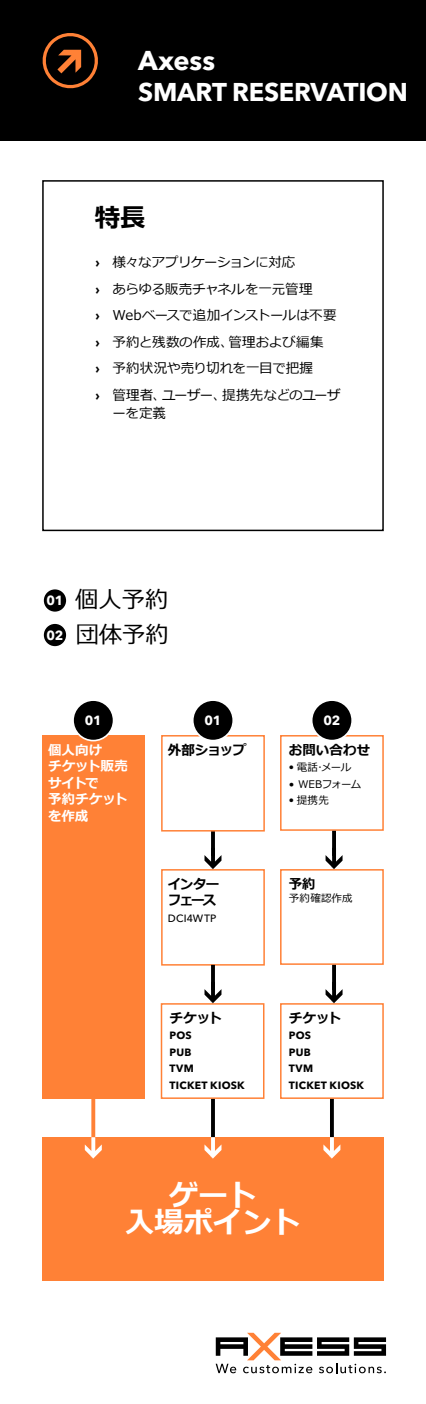
<style>
.page{position:relative;width:426px;height:1404px;background:#fff}
.page>*{position:absolute;margin:0;border:0;box-sizing:border-box;transform-origin:0 0}
.t1{font:700 29.25px/27px "Meiryo";color:#fff;text-align:center}
.t2{font:700 27px "Avenir Next Cyr";color:#fff}
.t3{font:700 25.5px "Avenir Next Cyr";letter-spacing:-.01em;color:#fff}
.t4{font:700 25.5px "Meiryo";color:#000}
.t5{font:23.25px/34.5px "Meiryo";color:#000}
.t6{font:13.5px/26.5px "Meiryo";letter-spacing:-.015em;color:#000}
.t7{font:700 13.5px/16.5px "Meiryo";letter-spacing:-.005em;color:#fff}
.t8{font:700 13.5px "Meiryo";letter-spacing:-.01em;color:#000}
.t9{font:700 13.5px/16.5px "Meiryo";letter-spacing:-.095em;color:#000}
.t10{font:700 13.2px "Avenir Next Cyr";color:#fff}
.t11{font:700 10.5px/16.5px "Avenir Next Cyr";letter-spacing:.025em;color:#000}
.t12{font:10.5px "Meiryo";color:#000}
.t13{font:10.5px "Meiryo";letter-spacing:-.055em;color:#000}
.t14{font:500 10.5px "Avenir Next Cyr";letter-spacing:.02em;color:#000}
.s1{font-family:"Avenir Next Cyr";font-weight:700}
.s2{font-family:"Avenir Next Cyr";font-weight:700;font-size:13.2px;color:#fff}
.s3{font-family:"Avenir Next Cyr";font-weight:500}
</style>
<div class="page">
<div style="left:42px;top:180px;width:341px;height:351px;border:2px solid #000"></div>
<div style="left:42px;top:1137px;width:341px;height:143px;background:#ff8136"></div>
<div style="left:280px;top:735px;width:103px;height:95px;border:2px solid #ff8136"></div>
<div style="left:280px;top:869px;width:103px;height:95px;border:2px solid #ff8136"></div>
<div style="left:280px;top:1003px;width:103px;height:95px;border:2px solid #ff8136"></div>
<div style="left:160px;top:1003px;width:104px;height:95px;border:2px solid #ff8136"></div>
<div style="left:161px;top:869px;width:103px;height:96px;border:2px solid #ff8136"></div>
<svg style="left:331px;top:830px;width:4px;height:17px"></svg>
<svg style="left:325px;top:847px;width:17px;height:22px"></svg>
<svg style="left:211px;top:831px;width:4px;height:16px"></svg>
<svg style="left:204px;top:847px;width:17px;height:22px"></svg>
<svg style="left:331px;top:964px;width:4px;height:17px"></svg>
<svg style="left:325px;top:981px;width:17px;height:22px"></svg>
<svg style="left:211px;top:964px;width:4px;height:17px"></svg>
<svg style="left:204px;top:981px;width:17px;height:22px"></svg>
<svg style="left:329px;top:1098px;width:4px;height:39px"></svg>
<svg style="left:323px;top:1137px;width:17px;height:21px"></svg>
<svg style="left:211px;top:1098px;width:4px;height:39px"></svg>
<svg style="left:204px;top:1137px;width:17px;height:21px"></svg>
<svg style="left:91px;top:1098px;width:4px;height:39px"></svg>
<svg style="left:85px;top:1137px;width:17px;height:21px"></svg>
<div style="left:0;top:0;width:425px;height:140px;background:#000"></div>
<div style="left:43px;top:588px;width:24px;height:24px;background:#000;border-radius:50%"></div>
<div style="left:42px;top:587px;width:26px;height:26px;border:2px solid #fff;border-radius:50%"></div>
<div style="left:43px;top:623px;width:24px;height:24px;background:#000;border-radius:50%"></div>
<div style="left:42px;top:622px;width:26px;height:25px;border:2px solid #fff;border-radius:50%"></div>
<div style="left:42px;top:735px;width:102px;height:363px;background:#ff8136"></div>
<div style="left:161px;top:735px;width:103px;height:96px;border:2px solid #ff8136"></div>
<div style="left:311px;top:700px;width:41px;height:40px;background:#000;border-radius:50%"></div>
<div style="left:310px;top:699px;width:42px;height:42px;border:2px solid #fff;border-radius:50%"></div>
<div style="left:73px;top:700px;width:40px;height:40px;background:#000;border-radius:50%"></div>
<div style="left:72px;top:699px;width:42px;height:42px;border:2px solid #fff;border-radius:50%"></div>
<div style="left:192px;top:700px;width:41px;height:40px;background:#000;border-radius:50%"></div>
<div style="left:192px;top:699px;width:42px;height:42px;border:2px solid #fff;border-radius:50%"></div>
<svg style="left:42px;top:33px;width:56px;height:56px"></svg>
<svg style="left:215px;top:1332px;width:170px;height:40px"></svg>
<h2 class="t2" style="left:138px;top:44px;width:78px">Axess</h2>
<h3 class="t3" style="left:138px;top:76px;width:271px">SMART RESERVATION</h3>
<h3 class="t4" style="left:95px;top:200px;width:52px">特長</h3>
<p class="t6" style="left:95px;top:249px;width:246px"><span class="s1">›</span> 様々なアプリケーションに対応<br><span class="s1">›</span> あらゆる販売チャネルを一元管理<br><span class="s1">›</span> Webベースで追加インストールは不要<span class="s1">›</span> 予約と残数の作成、管理および編集<br><span class="s1">›</span> 予約状況や売り切れを一目で把握<br><span class="s1">›</span> 管理者、ユーザー、提携先などのユーザ</p>
<p class="t6" style="left:112px;top:400px;width:55px">ーを定義</p>
<h3 class="t5" style="left:46px;top:583px;width:124px"><span class="s2">01</span> 個人予約<br><span class="s2">02</span> 団体予約</h3>
<p class="t10" style="left:85px;top:712px;width:19px">01</p>
<p class="t10" style="left:204px;top:712px;width:19px">01</p>
<p class="t10" style="left:323px;top:712px;width:19px">02</p>
<p class="t7" style="left:48px;top:742px;width:81px">個人向け<br>チケット販売サイトで<br>予約チケットを作成</p>
<p class="t8" style="left:167px;top:740px;width:80px">外部ショップ</p>
<p class="t9" style="left:167px;top:876px;width:53px">インターフェース</p>
<p class="t14" style="left:167px;top:911px;width:50px">DCI4WTP</p>
<p class="t8" style="left:169px;top:1008px;width:54px">チケット</p>
<p class="t11" style="left:169px;top:1027px;width:77px">POS<br>PUB<br>TVM<br>TICKET KIOSK</p>
<p class="t8" style="left:288px;top:740px;width:83px">お問い合わせ</p>
<p class="t12" style="left:288px;top:759px;width:64px"><span class="s3">•</span> 電話･メール</p>
<p class="t13" style="left:288px;top:776px;width:74px">• WEBフォーム</p>
<p class="t12" style="left:288px;top:792px;width:41px"><span class="s3">•</span> 提携先</p>
<p class="t8" style="left:288px;top:874px;width:28px">予約</p>
<p class="t12" style="left:288px;top:890px;width:65px">予約確認作成</p>
<p class="t8" style="left:288px;top:1008px;width:54px">チケット</p>
<p class="t11" style="left:288px;top:1027px;width:77px">POS<br>PUB<br>TVM<br>TICKET KIOSK</p>
<h1 class="t1" style="left:125px;top:1183px;width:177px">ゲート<br>入場ポイント</h1>
</div>
